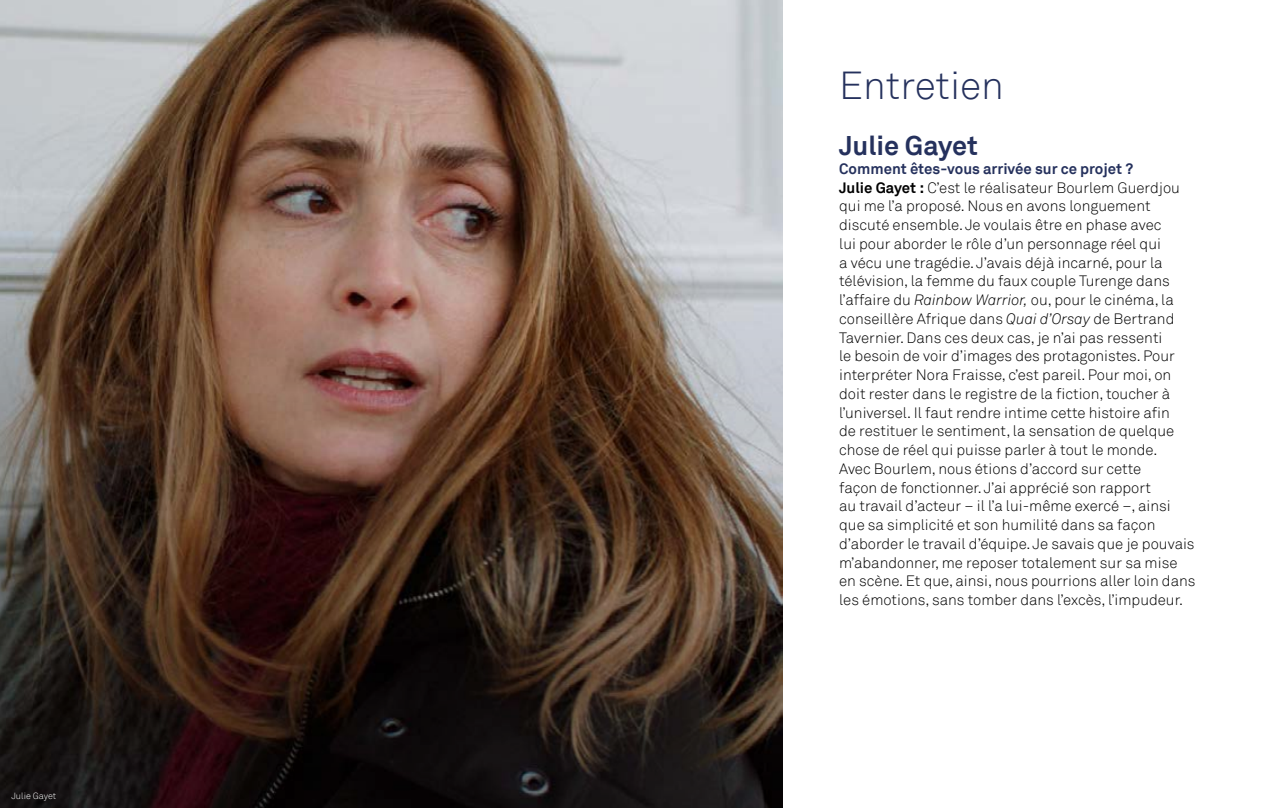
<style>
.page{position:relative;width:1263px;height:808px;background:#fff}
.page>*{position:absolute;margin:0;border:0;box-sizing:border-box;transform-origin:0 0}
.t1{font:300 39px "Akkurat";color:#25315d}
.t2{font:700 27px "Akkurat";color:#25315d}
.t3{font:300 15px/18.8px "Akkurat";color:#000}
.t4{font:300 9px "Akkurat";color:#fff}
.s1{font-weight:700;color:#25315d}
.s2{font-weight:700}
.s3{font-style:italic}
</style>
<div class="page">
<img style="left:0;top:0;width:782px;height:305px">
<svg style="left:0;top:305px;width:782px;height:503px;background:#473329"></svg>
<p class="t4" style="left:11px;top:791px;width:46px">Julie Gayet</p>
<h1 class="t1" style="left:839px;top:62px;width:166px">Entretien</h1>
<h2 class="t2" style="left:839px;top:128px;width:140px">Julie Gayet</h2>
<p class="t3" style="left:839px;top:159px;width:358px"><span class="s1">Comment êtes-vous arrivée sur ce projet ?<br></span><span class="s2">Julie Gayet :</span> C’est le réalisateur Bourlem Guerdjou qui me l’a proposé. Nous en avons longuement discuté ensemble. Je voulais être en phase avec<br>lui pour aborder le rôle d’un personnage réel qui<br>a vécu une tragédie. J’avais déjà incarné, pour la télévision, la femme du faux couple Turenge dans l’affaire du <span class="s3">Rainbow Warrior,</span> ou, pour le cinéma, la conseillère Afrique dans <span class="s3">Quai d’Orsay</span> de Bertrand Tavernier. Dans ces deux cas, je n’ai pas ressenti<br>le besoin de voir d’images des protagonistes. Pour interpréter Nora Fraisse, c’est pareil. Pour moi, on doit rester dans le registre de la fiction, toucher à l’universel. Il faut rendre intime cette histoire afin<br>de restituer le sentiment, la sensation de quelque chose de réel qui puisse parler à tout le monde.<br>Avec Bourlem, nous étions d’accord sur cette<br>façon de fonctionner. J’ai apprécié son rapport<br>au travail d’acteur – il l’a lui-même exercé –, ainsi que sa simplicité et son humilité dans sa façon d’aborder le travail d’équipe. Je savais que je pouvais m’abandonner, me reposer totalement sur sa mise en scène. Et que, ainsi, nous pourrions aller loin dans les émotions, sans tomber dans l’excès, l’impudeur.</p>
</div>
